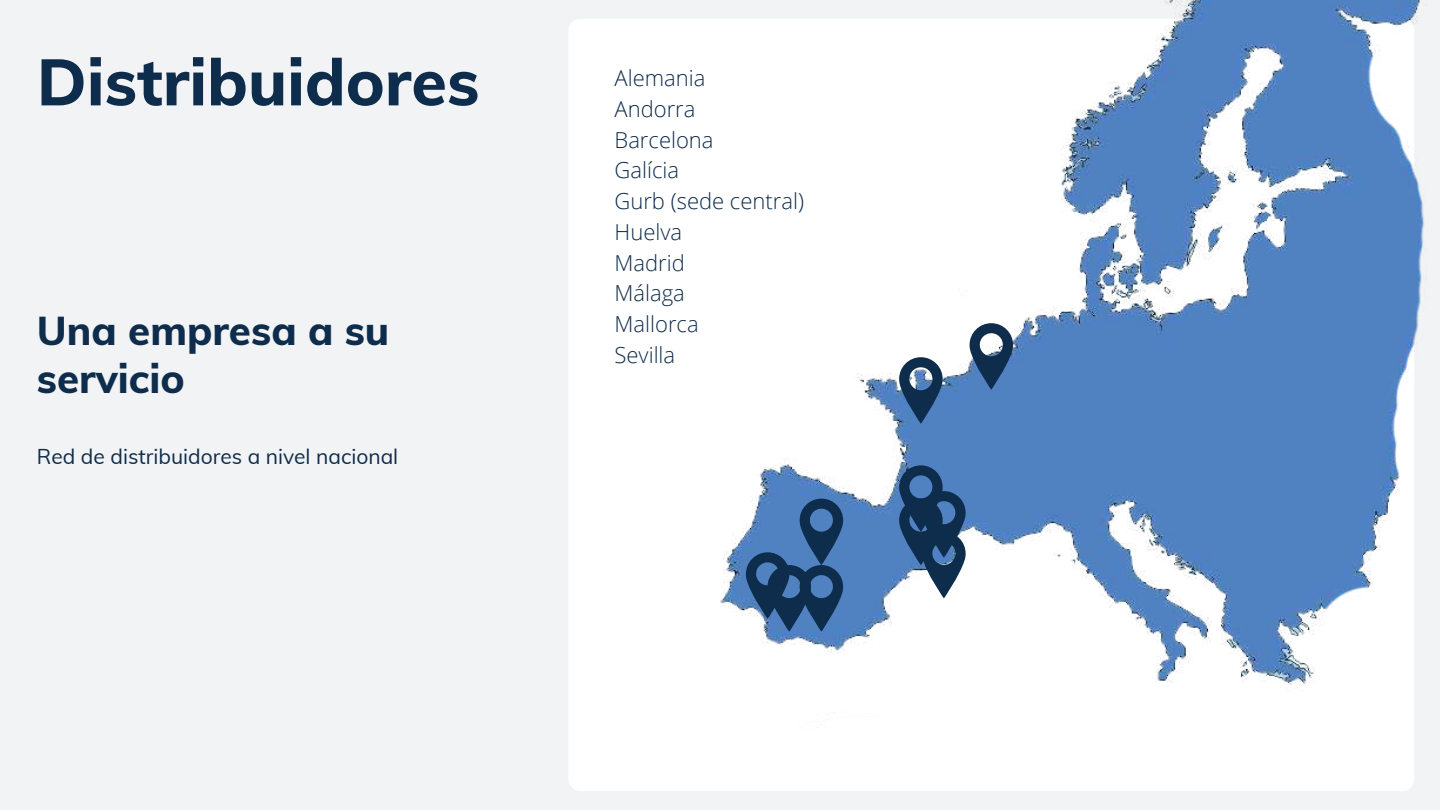
<style>
.page{position:relative;width:1440px;height:810px;background:#f2f3f4}
.page>*{position:absolute;margin:0;border:0;box-sizing:border-box;transform-origin:0 0}
.t1{font:800 64.7px "Muli";color:#0e2c4b}
.t2{font:800 40.2px/48px "Muli";color:#0e2c4b}
.t3{font:300 22px/30.8px "Open Sans";color:#0e2c4b}
.t4{font:21px "Muli";color:#0e2c4b}
</style>
<div class="page">
<div style="left:568px;top:19px;width:846px;height:772px;background:#fff;border-radius:12px"></div>
<img style="left:720px;top:0;width:704px;height:685px">
<svg style="left:746px;top:499px;width:97px;height:133px;background:#3d6492"></svg>
<svg style="left:899px;top:465px;width:67px;height:133px;background:#48678a"></svg>
<svg style="left:899px;top:357px;width:44px;height:67px;background:#46668c"></svg>
<svg style="left:970px;top:323px;width:43px;height:67px"></svg>
<h1 class="t1" style="left:37px;top:40px;width:444px">Distribuidores</h1>
<h2 class="t2" style="left:37px;top:306px;width:354px">Una empresa a su servicio</h2>
<p class="t4" style="left:37px;top:443px;width:363px">Red de distribuidores a nivel nacional</p>
<p class="t3" style="left:615px;top:62px;width:191px">Alemania<br>Andorra<br>Barcelona<br>Galícia<br>Gurb (sede central)<br>Huelva<br>Madrid<br>Málaga<br>Mallorca<br>Sevilla</p>
</div>
